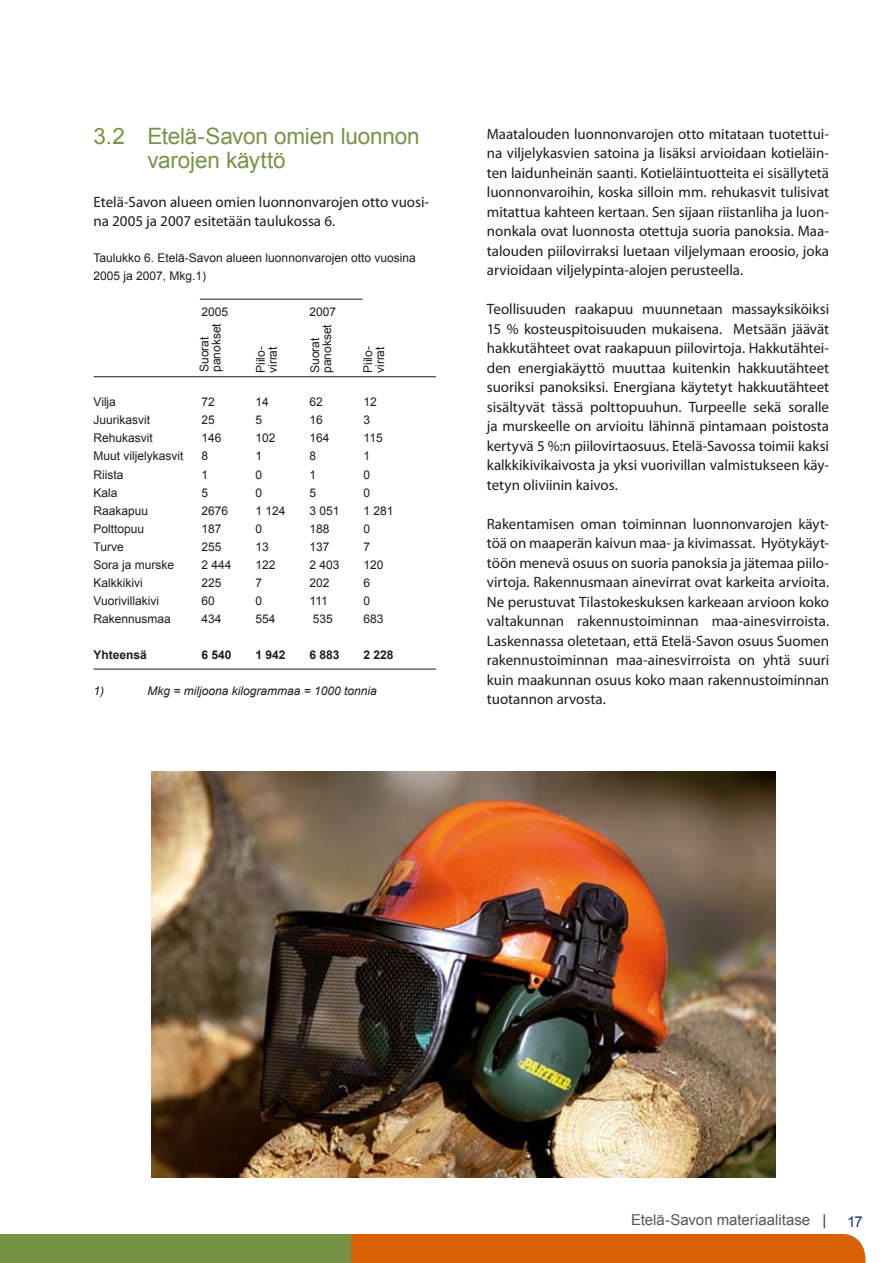
<style>
.page{position:relative;width:893px;height:1263px;background:#fff}
.page>*{position:absolute;margin:0;border:0;box-sizing:border-box;transform-origin:0 0}
.t1{font:22.5px/24px "Arial";letter-spacing:-.01em;color:#779446}
.t2{font:15px/19.5px "Myriad Pro";color:#1d1d1b;text-align:justify}
.t3{font:15px "Arial";color:#575756}
.t4{font:15px "Arial";color:#1e3582}
.t5{font:12px/12px "Arial";color:#1d1d1b}
.t6{font:italic 12px "Arial";color:#1d1d1b}
.t7{font:700 12px "Arial";color:#1d1d1b}
.s1{color:#1e3582}
</style>
<div class="page">
<div style="left:350px;top:1234px;width:515px;height:29px;background:#da6105"></div>
<div style="left:0;top:1234px;width:350px;height:29px;background:#779446"></div>
<img style="left:152px;top:772px;width:623px;height:406px">
<hr style="left:200px;top:299px;width:162px;height:1px;background:#1d1d1b">
<hr style="left:94px;top:376px;width:342px;height:1px;background:#1d1d1b">
<hr style="left:94px;top:669px;width:342px;height:1px;background:#1d1d1b">
<h1 class="t1" style="left:148px;top:124px;width:274px;text-indent:-54px">3.2 Etelä-Savon omien luonnon varojen käyttö</h1>
<p class="t2" style="left:94px;top:192px;width:337px">Etelä-Savon alueen omien luonnonvarojen otto vuosi&shy;na 2005 ja 2007 esitetään taulukossa 6.</p>
<p class="t5" style="left:94px;top:249px;width:324px;line-height:18px">Taulukko 6. Etelä-Savon alueen luonnonvarojen otto vuosina<br>2005 ja 2007, Mkg.1)</p>
<p class="t5" style="left:202px;top:306px;width:28px">2005</p>
<p class="t5" style="left:310px;top:306px;width:28px">2007</p>
<p class="t5" style="left:198px;top:372px;width:50px;rotate:-90deg">Suorat panokset</p>
<p class="t5" style="left:255px;top:373px;width:28px;rotate:-90deg">Piilo&shy;virrat</p>
<p class="t5" style="left:309px;top:373px;width:50px;rotate:-90deg">Suorat panokset</p>
<p class="t5" style="left:362px;top:373px;width:28px;rotate:-90deg">Piilo&shy;virrat</p>
<p class="t5" style="left:94px;top:396px;width:24px">Vilja</p>
<p class="t5" style="left:202px;top:396px;width:15px">72</p>
<p class="t5" style="left:256px;top:396px;width:15px">14</p>
<p class="t5" style="left:310px;top:396px;width:15px">62</p>
<p class="t5" style="left:364px;top:396px;width:15px">12</p>
<p class="t5" style="left:94px;top:414px;width:58px">Juurikasvit</p>
<p class="t5" style="left:202px;top:414px;width:15px">25</p>
<p class="t5" style="left:256px;top:414px;width:8px">5</p>
<p class="t5" style="left:310px;top:414px;width:15px">16</p>
<p class="t5" style="left:364px;top:414px;width:8px">3</p>
<p class="t5" style="left:94px;top:432px;width:61px">Rehukasvit</p>
<p class="t5" style="left:202px;top:432px;width:22px">146</p>
<p class="t5" style="left:256px;top:432px;width:22px">102</p>
<p class="t5" style="left:310px;top:432px;width:22px">164</p>
<p class="t5" style="left:364px;top:432px;width:21px">115</p>
<p class="t5" style="left:94px;top:450px;width:92px">Muut viljelykasvit</p>
<p class="t5" style="left:202px;top:450px;width:8px">8</p>
<p class="t5" style="left:256px;top:450px;width:8px">1</p>
<p class="t5" style="left:310px;top:450px;width:8px">8</p>
<p class="t5" style="left:364px;top:450px;width:8px">1</p>
<p class="t5" style="left:94px;top:468px;width:31px">Riista</p>
<p class="t5" style="left:202px;top:468px;width:8px">1</p>
<p class="t5" style="left:256px;top:468px;width:8px">0</p>
<p class="t5" style="left:310px;top:468px;width:8px">1</p>
<p class="t5" style="left:364px;top:468px;width:8px">0</p>
<p class="t5" style="left:94px;top:486px;width:26px">Kala</p>
<p class="t5" style="left:202px;top:486px;width:8px">5</p>
<p class="t5" style="left:256px;top:486px;width:8px">0</p>
<p class="t5" style="left:310px;top:486px;width:8px">5</p>
<p class="t5" style="left:364px;top:486px;width:8px">0</p>
<p class="t5" style="left:94px;top:504px;width:56px">Raakapuu</p>
<p class="t5" style="left:202px;top:504px;width:28px">2676</p>
<p class="t5" style="left:256px;top:504px;width:32px">1 124</p>
<p class="t5" style="left:310px;top:504px;width:32px">3 051</p>
<p class="t5" style="left:364px;top:504px;width:32px">1 281</p>
<p class="t5" style="left:94px;top:522px;width:52px">Polttopuu</p>
<p class="t5" style="left:202px;top:522px;width:22px">187</p>
<p class="t5" style="left:256px;top:522px;width:8px">0</p>
<p class="t5" style="left:310px;top:522px;width:22px">188</p>
<p class="t5" style="left:364px;top:522px;width:8px">0</p>
<p class="t5" style="left:94px;top:540px;width:32px">Turve</p>
<p class="t5" style="left:202px;top:540px;width:22px">255</p>
<p class="t5" style="left:256px;top:540px;width:15px">13</p>
<p class="t5" style="left:310px;top:540px;width:22px">137</p>
<p class="t5" style="left:364px;top:540px;width:8px">7</p>
<p class="t5" style="left:94px;top:558px;width:82px">Sora ja murske</p>
<p class="t5" style="left:202px;top:558px;width:32px">2 444</p>
<p class="t5" style="left:256px;top:558px;width:22px">122</p>
<p class="t5" style="left:310px;top:558px;width:32px">2 403</p>
<p class="t5" style="left:364px;top:558px;width:22px">120</p>
<p class="t5" style="left:94px;top:576px;width:51px">Kalkkikivi</p>
<p class="t5" style="left:202px;top:576px;width:22px">225</p>
<p class="t5" style="left:256px;top:576px;width:8px">7</p>
<p class="t5" style="left:310px;top:576px;width:22px">202</p>
<p class="t5" style="left:364px;top:576px;width:8px">6</p>
<p class="t5" style="left:94px;top:594px;width:67px">Vuorivillakivi</p>
<p class="t5" style="left:202px;top:594px;width:15px">60</p>
<p class="t5" style="left:256px;top:594px;width:8px">0</p>
<p class="t5" style="left:310px;top:594px;width:20px">111</p>
<p class="t5" style="left:364px;top:594px;width:8px">0</p>
<p class="t5" style="left:94px;top:612px;width:79px">Rakennusmaa</p>
<p class="t5" style="left:202px;top:612px;width:22px">434</p>
<p class="t5" style="left:256px;top:612px;width:22px">554</p>
<p class="t5" style="left:313px;top:612px;width:22px">535</p>
<p class="t5" style="left:364px;top:612px;width:22px">683</p>
<p class="t7" style="left:94px;top:647px;width:55px">Yhteensä</p>
<p class="t7" style="left:202px;top:647px;width:32px">6 540</p>
<p class="t7" style="left:256px;top:647px;width:32px">1 942</p>
<p class="t7" style="left:310px;top:647px;width:32px">6 883</p>
<p class="t7" style="left:364px;top:647px;width:32px">2 228</p>
<p class="t6" style="left:94px;top:683px;width:12px">1)</p>
<p class="t6" style="left:148px;top:683px;width:231px">Mkg = miljoona kilogrammaa = 1000 tonnia</p>
<p class="t2" style="left:487px;top:124px;width:344px">Maatalouden luonnonvarojen otto mitataan tuotettui&shy;na viljelykasvien satoina ja lisäksi arvioidaan kotieläin&shy;ten laidunheinän saanti. Kotieläintuotteita ei sisällytetä luonnonvaroihin, koska silloin mm. rehukasvit tulisivat mitattua kahteen kertaan. Sen sijaan riistanliha ja luon&shy;nonkala ovat luonnosta otettuja suoria panoksia. Maa&shy;talouden piilovirraksi luetaan viljelymaan eroosio, joka arvioidaan viljelypinta-alojen perusteella.</p>
<p class="t2" style="left:487px;top:299px;width:344px">Teollisuuden raakapuu muunnetaan massayksiköiksi 15 % kosteuspitoisuuden mukaisena. Metsään jäävät hakkutähteet ovat raakapuun piilovirtoja. Hakkutähtei&shy;den energiakäyttö muuttaa kuitenkin hakkuutähteet suoriksi panoksiksi. Energiana käytetyt hakkuutähteet sisältyvät tässä polttopuuhun. Turpeelle sekä soralle ja murskeelle on arvioitu lähinnä pintamaan poistosta kertyvä 5 %:n piilovirtaosuus. Etelä-Savossa toimii kaksi kalkkikivikaivosta ja yksi vuorivillan valmistukseen käy&shy;tetyn oliviinin kaivos.</p>
<p class="t2" style="left:487px;top:514px;width:344px">Rakentamisen oman toiminnan luonnonvarojen käyt&shy;töä on maaperän kaivun maa- ja kivimassat. Hyötykäyt&shy;töön menevä osuus on suoria panoksia ja jätemaa piilo&shy;virtoja. Rakennusmaan ainevirrat ovat karkeita arvioita.<br>Ne perustuvat Tilastokeskuksen karkeaan arvioon koko valtakunnan rakennustoiminnan maa-ainesvirroista.<br>Laskennassa oletetaan, että Etelä-Savon osuus Suomen rakennustoiminnan maa-ainesvirroista on yhtä suuri kuin maakunnan osuus koko maan rakennustoiminnan tuotannon arvosta.</p>
<p class="t3" style="left:631px;top:1211px;width:197px">Etelä-Savon materiaalitase <span class="s1">|</span></p>
<p class="t4" style="left:847px;top:1213px;width:17px">17</p>
</div>
